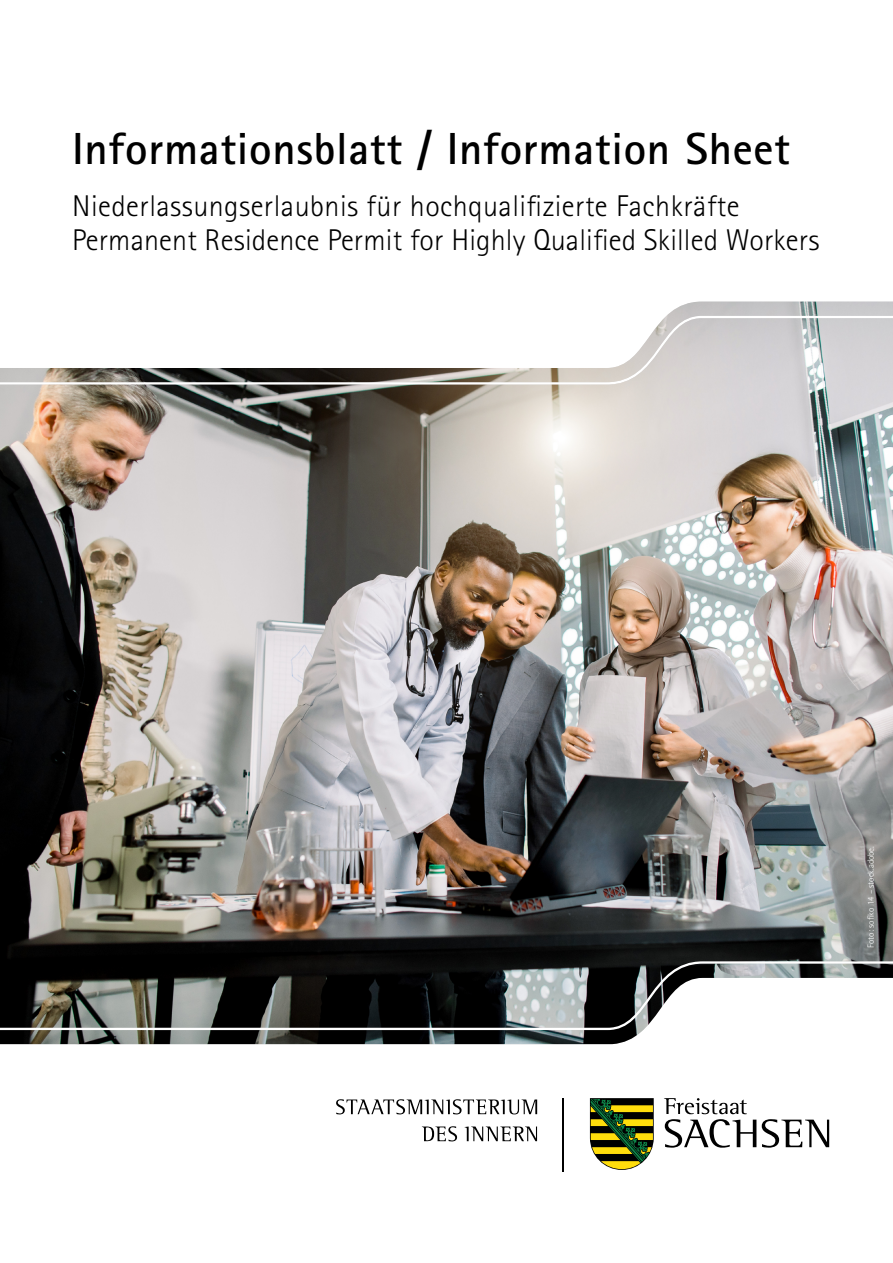
<style>
.page{position:relative;width:893px;height:1263px;background:#fff}
.page>*{position:absolute;margin:0;border:0;box-sizing:border-box;transform-origin:0 0}
.t1{font:700 45px "Rotis Sans Serif Pro";letter-spacing:.015em;color:#000}
.t2{font:300 30px/34.5px "Rotis Sans Serif Pro";letter-spacing:.015em;color:#000}
.t3{font:300 9px "Rotis Sans Serif Pro";color:#fff}
</style>
<div class="page">
<svg style="left:762px;top:1119px;width:67px;height:29px"></svg>
<svg style="left:664px;top:1098px;width:92px;height:50px"></svg>
<svg style="left:590px;top:1098px;width:64px;height:72px;background:#696f27"></svg>
<hr style="left:562px;top:1098px;width:1px;height:73px;background:#000">
<svg style="left:336px;top:1099px;width:201px;height:15px"></svg>
<svg style="left:422px;top:1126px;width:35px;height:15px"></svg>
<svg style="left:465px;top:1126px;width:72px;height:15px"></svg>
<img style="left:0;top:302px;width:893px;height:742px">
<h1 class="t1" style="left:72px;top:121px;width:719px">Informationsblatt / Information Sheet</h1>
<p class="t2" style="left:72px;top:189px;width:749px">Niederlassungserlaubnis für hochqualifizierte Fachkräfte<br>Permanent Residence Permit for Highly Qualified Skilled Workers</p>
<p class="t3" style="left:865px;top:947px;width:103px;rotate:-90deg">Foto: sofiko 14 – stock.adobe.</p>
</div>
